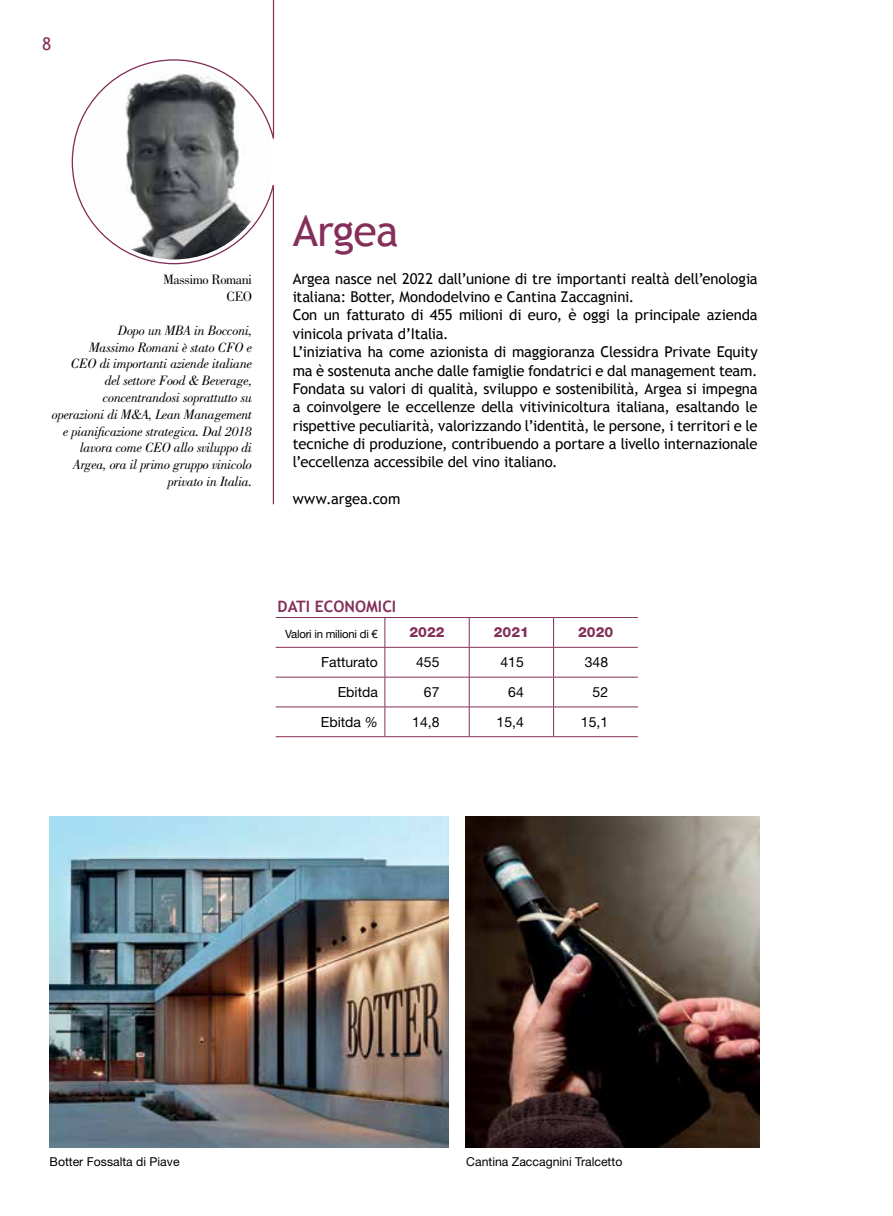
<style>
.page{position:relative;width:893px;height:1216px;background:#fff}
.page>*{position:absolute;margin:0;border:0;box-sizing:border-box;transform-origin:0 0}
.t1{font:42.88px "Trebuchet MS";letter-spacing:-.02em;color:#842f59}
.t2{font:17.5px "Trebuchet MS";color:#842f59}
.t3{font:700 15.75px "Trebuchet MS";color:#842f59}
.t4{font:14.88px/18.4px "Trebuchet MS";letter-spacing:-.01em;color:#000}
.t5{font:italic 14px/16.8px "Bodoni Std";letter-spacing:-.02em;color:#000;text-align:right}
.t6{font:14px "Helvetica Neue LT Std";color:#000}
.t7{font:14px/16.8px "Bodoni Std";letter-spacing:-.03em;color:#000;text-align:right}
.t8{font:800 14px "Helvetica Neue LT Std";color:#842f59}
.t9{font:12.25px "Helvetica Neue LT Std";color:#000}
.t10{font:11.38px "Helvetica Neue LT Std";letter-spacing:-.02em;color:#000}
.s1{font-style:italic}
</style>
<div class="page">
<svg style="left:71px;top:59px;width:204px;height:206px"></svg>
<hr style="left:273px;top:185px;width:1px;height:319px;background:#842f59">
<hr style="left:273px;top:0;width:1px;height:137px;background:#842f59">
<img style="left:77px;top:66px;width:194px;height:193px;border-radius:97px">
<hr style="left:276px;top:617px;width:109px;height:1px;background:#842f59">
<hr style="left:385px;top:617px;width:1px;height:30px;background:#842f59">
<hr style="left:385px;top:617px;width:84px;height:1px;background:#842f59">
<hr style="left:469px;top:617px;width:1px;height:30px;background:#842f59">
<hr style="left:469px;top:617px;width:85px;height:1px;background:#842f59">
<hr style="left:553px;top:617px;width:1px;height:30px;background:#842f59">
<hr style="left:554px;top:617px;width:84px;height:1px;background:#842f59">
<hr style="left:276px;top:647px;width:109px;height:1px;background:#842f59">
<hr style="left:385px;top:647px;width:1px;height:30px;background:#842f59">
<hr style="left:385px;top:647px;width:84px;height:1px;background:#842f59">
<hr style="left:469px;top:647px;width:1px;height:30px;background:#842f59">
<hr style="left:469px;top:647px;width:85px;height:1px;background:#842f59">
<hr style="left:553px;top:647px;width:1px;height:30px;background:#842f59">
<hr style="left:554px;top:647px;width:84px;height:1px;background:#842f59">
<hr style="left:276px;top:676px;width:109px;height:1px;background:#842f59">
<hr style="left:276px;top:706px;width:109px;height:1px;background:#842f59">
<hr style="left:276px;top:736px;width:109px;height:1px;background:#842f59">
<svg style="left:385px;top:677px;width:1px;height:59px"></svg>
<hr style="left:385px;top:676px;width:84px;height:1px;background:#842f59">
<hr style="left:385px;top:706px;width:84px;height:1px;background:#842f59">
<hr style="left:385px;top:736px;width:84px;height:1px;background:#842f59">
<svg style="left:469px;top:677px;width:1px;height:59px"></svg>
<hr style="left:469px;top:676px;width:85px;height:1px;background:#842f59">
<hr style="left:469px;top:706px;width:85px;height:1px;background:#842f59">
<hr style="left:469px;top:736px;width:85px;height:1px;background:#842f59">
<svg style="left:553px;top:677px;width:1px;height:59px"></svg>
<hr style="left:554px;top:676px;width:84px;height:1px;background:#842f59">
<hr style="left:554px;top:706px;width:84px;height:1px;background:#842f59">
<hr style="left:554px;top:736px;width:84px;height:1px;background:#842f59">
<img style="left:50px;top:816px;width:398px;height:331px">
<img style="left:465px;top:816px;width:294px;height:331px">
<p class="t2" style="left:42px;top:34px;width:11px">8</p>
<p class="t7" style="left:163px;top:271px;width:91px">Massimo Romani<br>CEO</p>
<p class="t5" style="left:52px;top:322px;width:202px">Dopo un MBA in Bocconi,<br>Massimo Romani è stato CFO e<br>CEO di importanti aziende italiane del settore Food &amp; Beverage, concentrandosi soprattutto su operazioni di M&amp;A, Lean Management e pianificazione strategica. Dal 2018 lavora come CEO allo sviluppo di<br>Argea, ora il primo gruppo vinicolo privato in Italia.</p>
<h1 class="t1" style="left:293px;top:206px;width:107px">Argea</h1>
<p class="t4" style="left:293px;top:269px;width:467px">Argea nasce nel 2022 dall’unione di tre importanti realtà dell’enologia italiana: Botter, Mondodelvino e Cantina Zaccagnini.<br>Con un fatturato di 455 milioni di euro, è oggi la principale azienda vinicola privata d’Italia.<br>L’iniziativa ha come azionista di maggioranza Clessidra Private Equity ma è sostenuta anche dalle famiglie fondatrici e dal management team.<br>Fondata su valori di qualità, sviluppo e sostenibilità, Argea si impegna a coinvolgere le eccellenze della vitivinicoltura italiana, esaltando le rispettive peculiarità, valorizzando l’identità, le persone, i territori e le tecniche di produzione, contribuendo a portare a livello internazionale l’eccellenza accessibile del vino italiano.</p>
<p class="t4" style="left:293px;top:490px;width:109px">www.argea.com</p>
<p class="t3" style="left:278px;top:596px;width:120px">DATI ECONOMICI</p>
<p class="t10" style="left:285px;top:627px;width:94px">Valori in milioni di €</p>
<p class="t8" style="left:409px;top:624px;width:37px">2022</p>
<p class="t8" style="left:494px;top:624px;width:37px">2021</p>
<p class="t8" style="left:578px;top:624px;width:37px">2020</p>
<p class="t6" style="left:321px;top:654px;width:58px">Fatturato</p>
<p class="t6" style="left:416px;top:654px;width:25px">455</p>
<p class="t6" style="left:500px;top:654px;width:25px">415</p>
<p class="t6" style="left:585px;top:654px;width:25px">348</p>
<p class="t6" style="left:338px;top:683px;width:42px">Ebitda</p>
<p class="t6" style="left:424px;top:683px;width:17px">67</p>
<p class="t6" style="left:508px;top:683px;width:17px">64</p>
<p class="t6" style="left:593px;top:683px;width:17px">52</p>
<p class="t6" style="left:321px;top:713px;width:59px">Ebitda <span class="s1">%</span></p>
<p class="t6" style="left:412px;top:713px;width:29px">14,8</p>
<p class="t6" style="left:497px;top:713px;width:29px">15,4</p>
<p class="t6" style="left:581px;top:713px;width:29px">15,1</p>
<p class="t9" style="left:50px;top:1154px;width:131px">Botter Fossalta di Piave</p>
<p class="t9" style="left:466px;top:1154px;width:158px">Cantina Zaccagnini Tralcetto</p>
</div>
